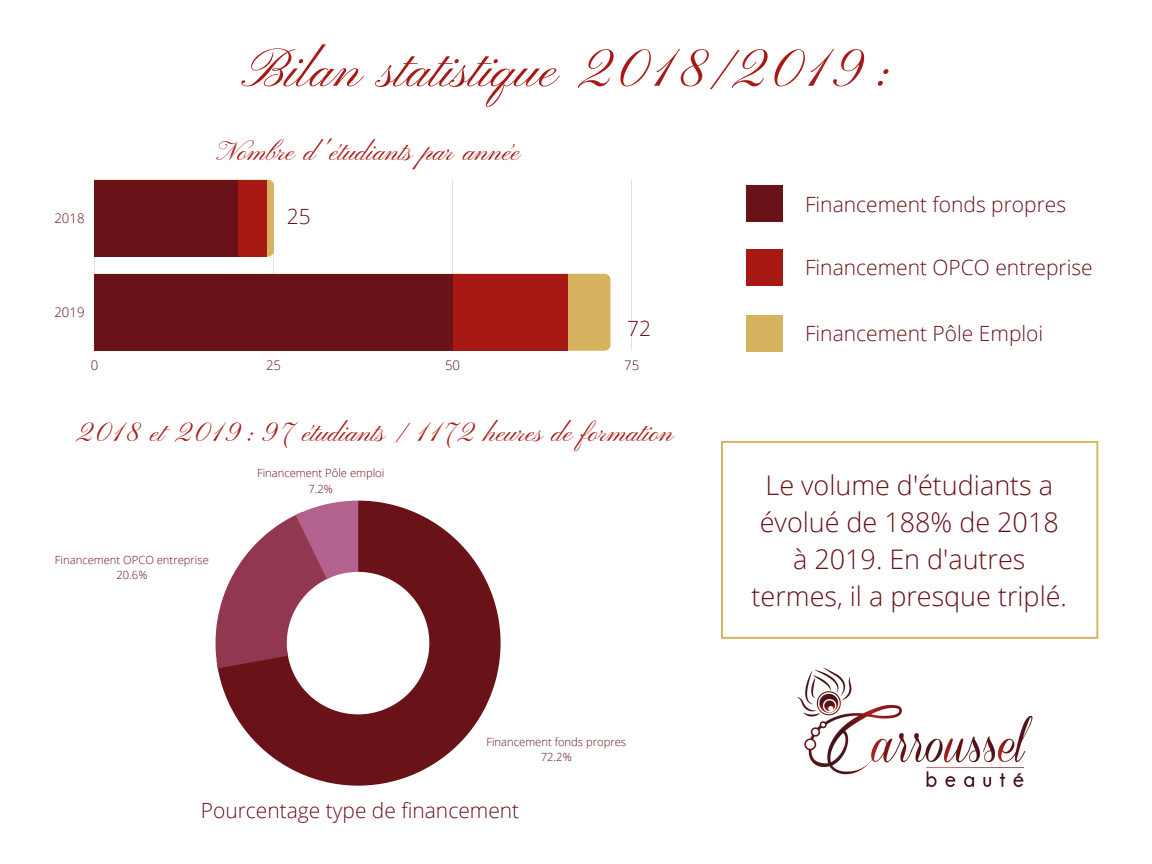
<style>
.page{position:relative;width:1152px;height:864px;background:#fff}
.page>*{position:absolute;margin:0;border:0;box-sizing:border-box;transform-origin:0 0}
.t1{font:54px "Pinyon Script";color:#a81815}
.t2{font:300 27px/37.2px "Open Sans";color:#691218;text-align:center}
.t3{font:27px "Pinyon Script";color:#a81815}
.t4{font:300 21px "Open Sans";color:#691218}
.t5{font:300 13.2px "Open Sans";color:#691218}
.t6{font:300 11.25px/15.3px "Open Sans";color:#691218;text-align:center}
</style>
<div class="page">
<hr style="left:94px;top:180px;width:1px;height:171px;background:#691218">
<hr style="left:273px;top:180px;width:1px;height:171px;background:#691218">
<hr style="left:452px;top:180px;width:1px;height:171px;background:#691218">
<hr style="left:631px;top:180px;width:1px;height:171px;background:#691218">
<svg style="left:267px;top:180px;width:7px;height:77px"></svg>
<div style="left:568px;top:274px;width:43px;height:77px;background:#d7b35f"></div>
<div style="left:95px;top:180px;width:172px;height:77px;background:#a81815"></div>
<div style="left:95px;top:274px;width:473px;height:77px;background:#a81815"></div>
<div style="left:95px;top:180px;width:143px;height:77px;background:#691218"></div>
<div style="left:95px;top:274px;width:358px;height:77px;background:#691218"></div>
<div style="left:746px;top:186px;width:36px;height:36px;background:#691218"></div>
<div style="left:746px;top:249px;width:36px;height:37px;background:#a81815"></div>
<div style="left:746px;top:315px;width:36px;height:37px;background:#d7b35f"></div>
<svg style="left:217px;top:501px;width:284px;height:285px;fill:#691218"></svg>
<svg style="left:216px;top:501px;width:143px;height:167px"></svg>
<img style="left:796px;top:667px;width:237px;height:121px">
<svg style="left:721px;top:441px;width:377px;height:198px"></svg>
<p class="t5" style="left:54px;top:209px;width:32px">2018</p>
<p class="t5" style="left:54px;top:303px;width:32px">2019</p>
<h1 class="t1" style="left:246px;top:40px;width:658px">Bilan statistique 2018/2019 :</h1>
<p class="t3" style="left:220px;top:136px;width:303px">Nombre d'étudiants par année</p>
<p class="t4" style="left:287px;top:202px;width:25px">25</p>
<p class="t4" style="left:627px;top:313px;width:25px">72</p>
<p class="t4" style="left:805px;top:189px;width:263px">Financement fonds propres</p>
<p class="t4" style="left:805px;top:253px;width:289px">Financement OPCO entreprise</p>
<p class="t4" style="left:805px;top:319px;width:240px">Financement Pôle Emploi</p>
<p class="t5" style="left:91px;top:356px;width:9px">0</p>
<p class="t5" style="left:266px;top:356px;width:17px">25</p>
<p class="t5" style="left:445px;top:356px;width:17px">50</p>
<p class="t5" style="left:624px;top:356px;width:17px">75</p>
<p class="t3" style="left:76px;top:418px;width:600px">2018 et 2019 :97 étudiants / 1172 heures de formation</p>
<p class="t6" style="left:55px;top:552px;width:155px">Financement OPCO entreprise<br>20.6%</p>
<p class="t6" style="left:257px;top:465px;width:129px">Financement Pôle emploi<br>7.2%</p>
<p class="t6" style="left:486px;top:734px;width:141px">Financement fonds propres<br>72.2%</p>
<p class="t4" style="left:201px;top:796px;width:320px">Pourcentage type de financement</p>
<p class="t2" style="left:752px;top:466px;width:317px">Le volume d'étudiants a évolué de 188% de 2018 à 2019. En d'autres termes, il a presque triplé.</p>
</div>
